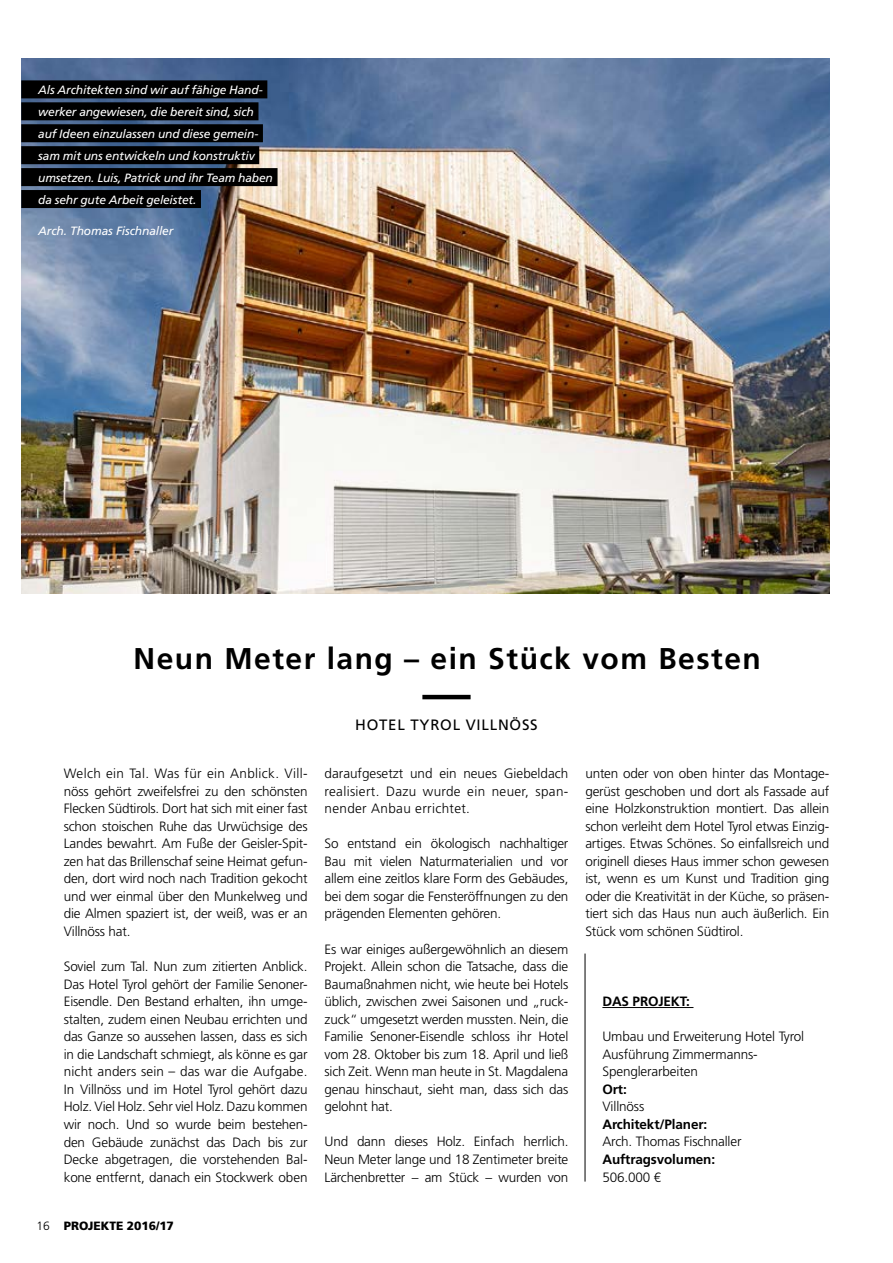
<style>
.page{position:relative;width:893px;height:1263px;background:#fff}
.page>*{position:absolute;margin:0;border:0;box-sizing:border-box;transform-origin:0 0}
.t1{font:700 30px "Frutiger";letter-spacing:.05em;color:#000}
.t2{font:15px "Frutiger";letter-spacing:.05em;color:#000}
.t3{font:300 13.5px/17.5px "Frutiger";letter-spacing:-.015em;color:#000;text-align:justify}
.t4{font:700 13.5px "Frutiger";letter-spacing:-.01em;color:#000}
.t5{font:italic 12px/21.9px "Frutiger";letter-spacing:-.01em;color:#fff}
.t6{font:900 12px "Frutiger";letter-spacing:-.005em;color:#000}
.t7{font:300 12px "Frutiger";color:#000}
.s1{font-size:14.7px}
</style>
<div class="page">
<img style="left:21px;top:59px;width:808px;height:535px">
<hr style="left:422px;top:695px;width:49px;height:4px;background:#000">
<hr style="left:602px;top:1007px;width:91px;height:1px;background:#000">
<hr style="left:585px;top:953px;width:1px;height:228px;background:#000">
<div style="left:21px;top:80px;width:246px;height:18px;background:#000"></div>
<div style="left:21px;top:102px;width:237px;height:18px;background:#000"></div>
<div style="left:21px;top:124px;width:242px;height:18px;background:#000"></div>
<div style="left:21px;top:146px;width:238px;height:18px;background:#000"></div>
<div style="left:21px;top:168px;width:257px;height:18px;background:#000"></div>
<div style="left:21px;top:190px;width:180px;height:18px;background:#000"></div>
<p class="t5" style="left:38px;top:79px;width:236px">Als Architekten sind wir auf fähige Hand&shy;werker angewiesen, die bereit sind, sich auf Ideen einzulassen und diese gemein&shy;sam mit uns entwickeln und konstruktiv umsetzen. Luis, Patrick und ihr Team haben da sehr gute Arbeit geleistet.</p>
<p class="t5" style="left:38px;top:220px;width:137px">Arch. Thomas Fischnaller</p>
<h1 class="t1" style="left:134px;top:640px;width:629px">Neun Meter lang – ein Stück vom Besten</h1>
<p class="t3" style="left:64px;top:765px;width:245px">Welch ein Tal. Was für ein Anblick. Vill&shy;nöss gehört zweifelsfrei zu den schönsten Flecken Südtirols. Dort hat sich mit einer fast schon stoischen Ruhe das Urwüchsige des Landes bewahrt. Am Fuße der Geisler-Spit&shy;zen hat das Brillenschaf seine Heimat gefun&shy;den, dort wird noch nach Tradition gekocht und wer einmal über den Munkelweg und die Almen spaziert ist, der weiß, was er an Villnöss hat.</p>
<p class="t3" style="left:64px;top:958px;width:245px">Soviel zum Tal. Nun zum zitierten Anblick.<br>Das Hotel Tyrol gehört der Familie Senoner-Eisendle. Den Bestand erhalten, ihn umge&shy;stalten, zudem einen Neubau errichten und das Ganze so aussehen lassen, dass es sich in die Landschaft schmiegt, als könne es gar nicht anders sein <span class="s1">–</span> das war die Aufgabe.<br>In Villnöss und im Hotel Tyrol gehört dazu Holz. Viel Holz. Sehr viel Holz. Dazu kommen wir noch. Und so wurde beim bestehen&shy;den Gebäude zunächst das Dach bis zur Decke abgetragen, die vorstehenden Bal&shy;kone entfernt, danach ein Stockwerk oben</p>
<p class="t7" style="left:37px;top:1219px;width:15px">16</p>
<p class="t6" style="left:64px;top:1218px;width:112px">PROJEKTE 2016/17</p>
<p class="t2" style="left:355px;top:716px;width:184px">HOTEL TYROL VILLNÖSS</p>
<p class="t3" style="left:325px;top:765px;width:245px">daraufgesetzt und ein neues Giebeldach realisiert. Dazu wurde ein neuer, span&shy;nender Anbau errichtet.</p>
<p class="t3" style="left:325px;top:835px;width:245px">So entstand ein ökologisch nachhaltiger Bau mit vielen Naturmaterialien und vor allem eine zeitlos klare Form des Gebäudes, bei dem sogar die Fensteröffnungen zu den prägenden Elementen gehören.</p>
<p class="t3" style="left:325px;top:940px;width:245px">Es war einiges außergewöhnlich an diesem Projekt. Allein schon die Tatsache, dass die Baumaßnahmen nicht, wie heute bei Hotels üblich, zwischen zwei Saisonen und „ruck&shy;zuck“ umgesetzt werden mussten. Nein, die Familie Senoner-Eisendle schloss ihr Hotel vom 28. Oktober bis zum 18. April und ließ sich Zeit. Wenn man heute in St. Magdalena genau hinschaut, sieht man, dass sich das gelohnt hat.</p>
<p class="t3" style="left:325px;top:1133px;width:245px">Und dann dieses Holz. Einfach herrlich.<br>Neun Meter lange und 18 Zentimeter breite Lärchenbretter – am Stück – wurden von</p>
<p class="t3" style="left:585px;top:765px;width:245px">unten oder von oben hinter das Montage&shy;gerüst geschoben und dort als Fassade auf eine Holzkonstruktion montiert. Das allein schon verleiht dem Hotel Tyrol etwas Einzig&shy;artiges. Etwas Schönes. So einfallsreich und originell dieses Haus immer schon gewesen ist, wenn es um Kunst und Tradition ging oder die Kreativität in der Küche, so präsen&shy;tiert sich das Haus nun auch äußerlich. Ein Stück vom schönen Südtirol.</p>
<p class="t4" style="left:602px;top:993px;width:89px">DAS PROJEKT:</p>
<p class="t3" style="left:602px;top:1028px;width:203px;text-align:left">Umbau und Erweiterung Hotel Tyrol<br>Ausführung Zimmermanns-<br>Spenglerarbeiten</p>
<p class="t4" style="left:602px;top:1081px;width:26px">Ort:</p>
<p class="t3" style="left:602px;top:1098px;width:43px">Villnöss</p>
<p class="t4" style="left:602px;top:1116px;width:106px">Architekt/Planer:</p>
<p class="t3" style="left:602px;top:1133px;width:141px">Arch. Thomas Fischnaller</p>
<p class="t4" style="left:602px;top:1151px;width:114px">Auftragsvolumen:</p>
<p class="t3" style="left:602px;top:1168px;width:60px">506.000 €</p>
</div>
